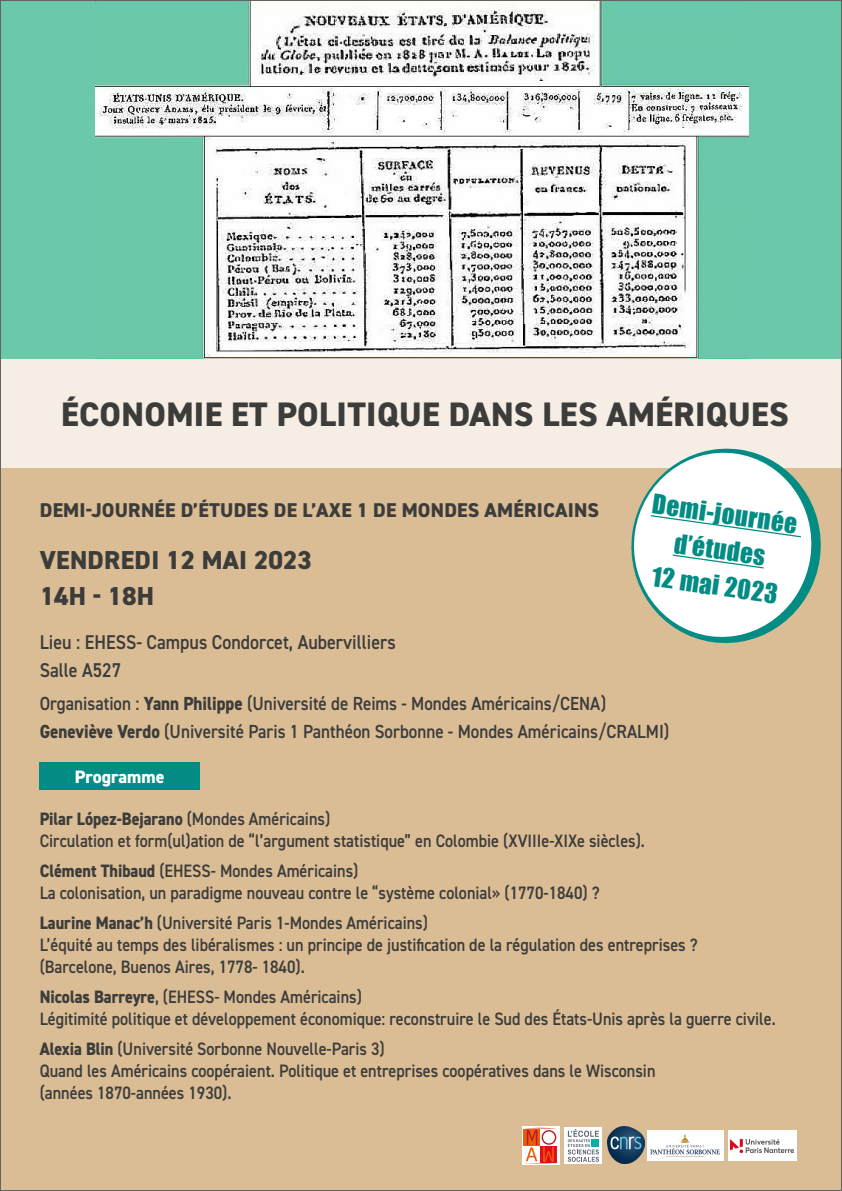
<style>
.page{position:relative;width:842px;height:1191px;background:#fff}
.page>*{position:absolute;margin:0;border:0;box-sizing:border-box;transform-origin:0 0}
.t1{font:800 34px "DIN2014";letter-spacing:.01em;color:#3c3c3b}
.t2{font:800 26px/36px "DIN2014";letter-spacing:.01em;color:#3c3c3b}
.t3{font:25px/36px "Impact";color:#038c84;text-align:center}
.t4{font:600 20px/28px "DIN2014";color:#3c3c3b;scale:.9 1}
.t5{font:800 20px "DIN2014";letter-spacing:.01em;color:#3c3c3b}
.t6{font:600 19px/28px "DIN2014";color:#3c3c3b;scale:.9 1}
.t7{font:600 18px/22px "DIN2014";color:#3c3c3b;scale:.9 1}
.t8{font:800 18px "DIN2014";color:#fff}
.s1{font-weight:800}
</style>
<div class="page">
<div style="left:0;top:358px;width:841px;height:110px;background:#f6eee4"></div>
<img style="left:95px;top:2px;width:654px;height:357px">
<div style="left:0;top:468px;width:842px;height:721px;background:#dbbd95"></div>
<svg style="left:631px;top:448px;width:188px;height:193px"></svg>
<div style="left:40px;top:763px;width:160px;height:27px;background:#038c84"></div>
<div style="left:522px;top:1126px;width:38px;height:39px;background:#fff"></div>
<div style="left:523px;top:1129px;width:17px;height:17px;background:#e85d0c"></div>
<svg style="left:525px;top:1127px;width:32px;height:37px"></svg>
<svg style="left:565px;top:1127px;width:37px;height:37px"></svg>
<svg style="left:568px;top:1129px;width:31px;height:32px"></svg>
<img style="left:608px;top:1126px;width:36px;height:37px">
<div style="left:647px;top:1130px;width:76px;height:30px;background:#fff"></div>
<img style="left:651px;top:1134px;width:69px;height:21px">
<div style="left:728px;top:1130px;width:68px;height:31px;background:#fff"></div>
<img style="left:730px;top:1139px;width:64px;height:13px">
<div style="left:0;top:0;width:95px;height:359px;background:#6bc8aa"></div>
<div style="left:749px;top:0;width:92px;height:359px;background:#6bc8aa"></div>
<h1 class="t1" style="left:61px;top:392px;width:729px">ÉCONOMIE ET POLITIQUE DANS LES AMÉRIQUES</h1>
<p class="t5" style="left:40px;top:497px;width:561px">DEMI-JOURNÉE D’ÉTUDES DE L’AXE 1 DE MONDES AMÉRICAINS</p>
<h2 class="t2" style="left:40px;top:542px;width:274px">VENDREDI 12 MAI 2023<br>14H - 18H</h2>
<p class="t4" style="left:40px;top:628px;width:397px">Lieu : EHESS- Campus Condorcet, Aubervilliers<br>Salle A527</p>
<h3 class="t3" style="left:655px;top:485px;width:147px;rotate:8deg">Demi-journée d’études<br>12 mai 2023</h3>
<p class="t6" style="left:40px;top:689px;width:701px">Organisation : <span class="s1">Yann Philippe</span> (Université de Reims - Mondes Américains/CENA)<br><span class="s1">Geneviève Verdo</span> (Université Paris 1 Panthéon Sorbonne - Mondes Américains/CRALMI)</p>
<p class="t8" style="left:75px;top:765px;width:91px">Programme</p>
<p class="t7" style="left:40px;top:807px;width:674px"><span class="s1">Pilar López-Bejarano</span> (Mondes Américains)<br>Circulation et form(ul)ation de “l’argument statistique” en Colombie (XVIIIe-XIXe siècles).</p>
<p class="t7" style="left:40px;top:859px;width:624px"><span class="s1">Clément Thibaud</span> (EHESS- Mondes Américains)<br>La colonisation, un paradigme nouveau contre le “système colonial» (1770-1840) ?</p>
<p class="t7" style="left:40px;top:911px;width:733px"><span class="s1">Laurine Manac’h</span> (Université Paris 1-Mondes Américains)<br>L’équité au temps des libéralismes : un principe de justification de la régulation des entreprises ? (Barcelone, Buenos Aires, 1778- 1840).</p>
<p class="t7" style="left:40px;top:985px;width:819px"><span class="s1">Nicolas Barreyre</span>, (EHESS- Mondes Américains)<br>Légitimité politique et développement économique: reconstruire le Sud des États-Unis après la guerre civile.</p>
<p class="t7" style="left:40px;top:1037px;width:686px"><span class="s1">Alexia Blin</span> (Université Sorbonne Nouvelle-Paris 3)<br>Quand les Américains coopéraient. Politique et entreprises coopératives dans le Wisconsin (années 1870-années 1930).</p>
</div>
